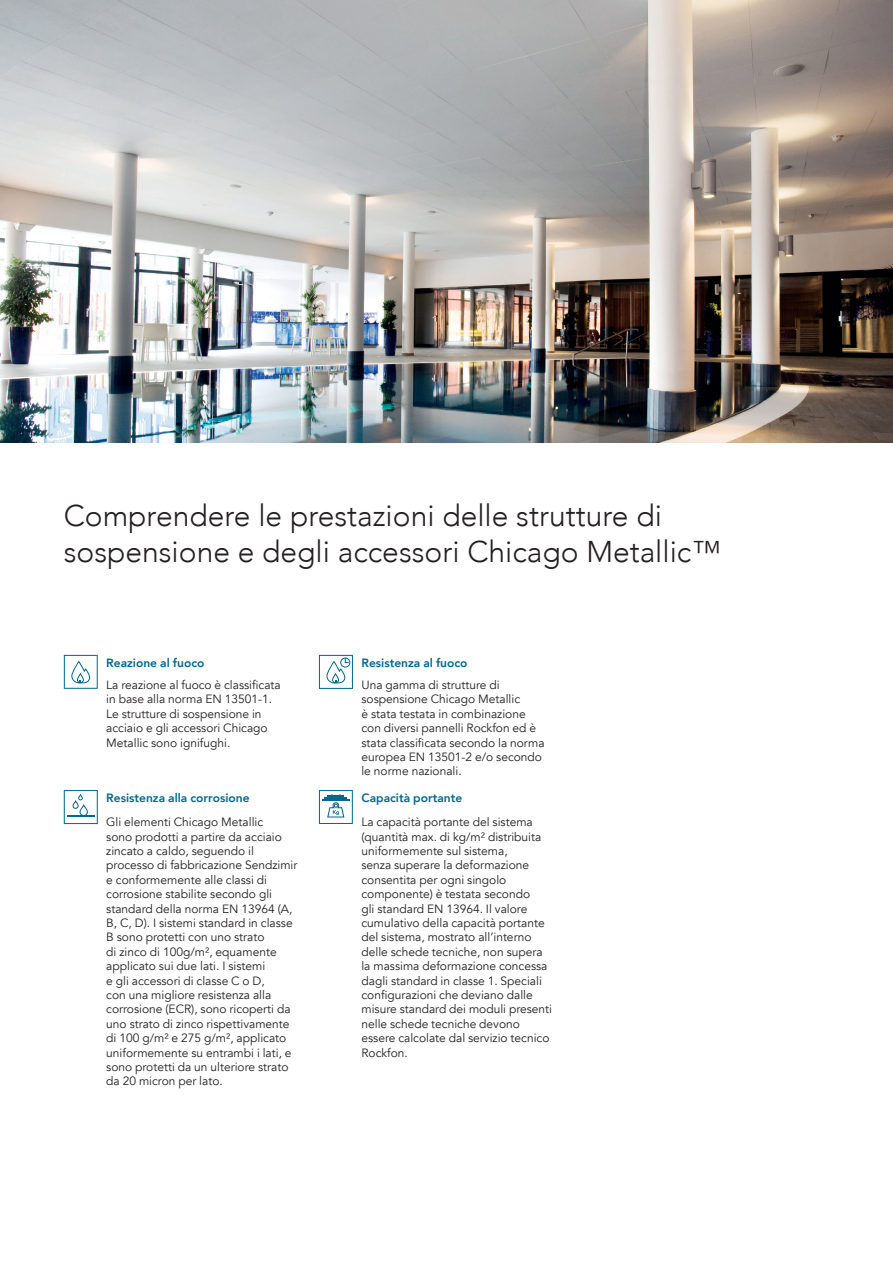
<style>
.page{position:relative;width:893px;height:1263px;background:#fff}
.page>*{position:absolute;margin:0;border:0;box-sizing:border-box;transform-origin:0 0}
.t1{font:300 30px/36px "Avenir";color:#231f20}
.t2{font:12px/14.4px "Avenir";color:#231f20}
.t3{font:800 12px "Avenir";color:#006893}
</style>
<div class="page">
<svg style="left:64px;top:655px;width:34px;height:34px"></svg>
<svg style="left:319px;top:655px;width:34px;height:34px"></svg>
<svg style="left:319px;top:790px;width:34px;height:34px"></svg>
<svg style="left:64px;top:790px;width:34px;height:34px"></svg>
<img style="left:0;top:0;width:893px;height:442px">
<h1 class="t1" style="left:64px;top:498px;width:659px">Comprendere le prestazioni delle strutture di sospensione e degli accessori Chicago Metallic™</h1>
<p class="t3" style="left:106px;top:653px;width:100px">Reazione al fuoco</p>
<p class="t2" style="left:106px;top:678px;width:176px">La reazione al fuoco è classificata in base alla norma EN 13501-1.<br>Le strutture di sospensione in acciaio e gli accessori Chicago<br>Metallic sono ignifughi.</p>
<p class="t3" style="left:106px;top:788px;width:145px">Resistenza alla corrosione</p>
<p class="t2" style="left:106px;top:815px;width:193px">Gli elementi Chicago Metallic<br>sono prodotti a partire da acciaio zincato a caldo, seguendo il processo di fabbricazione Sendzimir e conformemente alle classi di corrosione stabilite secondo gli standard della norma EN 13964 (A,<br>B, C, D). I sistemi standard in classe<br>B sono protetti con uno strato<br>di zinco di 100g/m², equamente applicato sui due lati. I sistemi<br>e gli accessori di classe C o D,<br>con una migliore resistenza alla corrosione (ECR), sono ricoperti da uno strato di zinco rispettivamente di 100 g/m² e 275 g/m², applicato uniformemente su entrambi i lati, e sono protetti da un ulteriore strato da 20 micron per lato.</p>
<p class="t3" style="left:361px;top:653px;width:108px">Resistenza al fuoco</p>
<p class="t2" style="left:361px;top:678px;width:185px">Una gamma di strutture di sospensione Chicago Metallic<br>è stata testata in combinazione con diversi pannelli Rockfon ed è stata classificata secondo la norma europea EN 13501-2 e/o secondo le norme nazionali.</p>
<p class="t3" style="left:361px;top:788px;width:102px">Capacità portante</p>
<p class="t2" style="left:361px;top:815px;width:192px">La capacità portante del sistema (quantità max. di kg/m² distribuita uniformemente sul sistema,<br>senza superare la deformazione consentita per ogni singolo componente) è testata secondo<br>gli standard EN 13964. Il valore cumulativo della capacità portante del sistema, mostrato all’interno delle schede tecniche, non supera la massima deformazione concessa dagli standard in classe 1. Speciali configurazioni che deviano dalle misure standard dei moduli presenti nelle schede tecniche devono essere calcolate dal servizio tecnico<br>Rockfon.</p>
</div>
